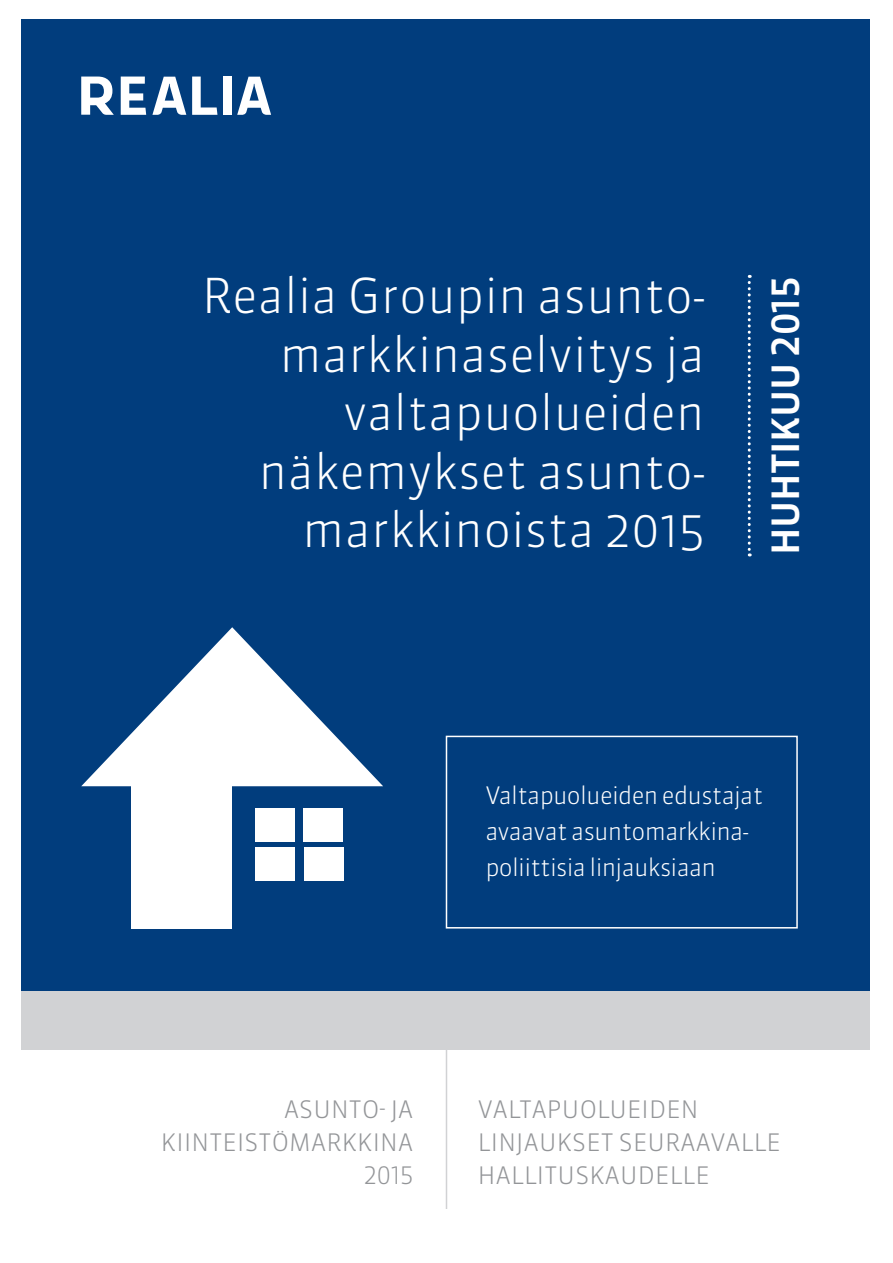
<style>
.page{position:relative;width:893px;height:1263px;background:#fff}
.page>*{position:absolute;margin:0;border:0;box-sizing:border-box;transform-origin:0 0}
.t1{font:300 48px/58.5px "Sanuk OT";color:#fff;text-align:right}
.t2{font:500 37.5px "Sanuk OT";letter-spacing:-.01em;color:#fff}
.t3{font:300 24px/33px "Sanuk OT";letter-spacing:.01em;color:#939598}
.t4{font:300 24px/36px "Sanuk OT";letter-spacing:-.03em;color:#fff}
</style>
<div class="page">
<div style="left:22px;top:19px;width:848px;height:1004px;background:#013d7d"></div>
<div style="left:223px;top:77px;width:9px;height:38px;background:#fff"></div>
<svg style="left:152px;top:77px;width:34px;height:38px"></svg>
<svg style="left:237px;top:77px;width:34px;height:38px"></svg>
<svg style="left:81px;top:77px;width:33px;height:38px"></svg>
<svg style="left:121px;top:77px;width:25px;height:38px"></svg>
<svg style="left:192px;top:77px;width:25px;height:38px"></svg>
<div style="left:446px;top:736px;width:352px;height:192px;border:2px solid #fff"></div>
<svg style="left:748px;top:275px;width:3px;height:281px"></svg>
<div style="left:22px;top:991px;width:848px;height:58px;background:#d1d2d4"></div>
<hr style="left:446px;top:1025px;width:1px;height:184px;background:#d1d2d4">
<svg style="left:81px;top:627px;width:302px;height:159px"></svg>
<div style="left:131px;top:752px;width:101px;height:176px;background:#fff"></div>
<div style="left:255px;top:848px;width:40px;height:33px;background:#fff"></div>
<div style="left:304px;top:848px;width:39px;height:33px;background:#fff"></div>
<div style="left:255px;top:809px;width:40px;height:33px;background:#fff"></div>
<div style="left:303px;top:809px;width:40px;height:33px;background:#fff"></div>
<p class="t1" style="left:202px;top:267px;width:505px">Realia Groupin asunto&shy;markkinaselvitys ja</p>
<p class="t1" style="left:259px;top:384px;width:448px">valtapuolueiden näkemykset asunto-</p>
<p class="t1" style="left:302px;top:501px;width:404px">markkinoista 2015</p>
<p class="t2" style="left:762px;top:555px;width:280px;rotate:-90deg">HUHTIKUU 2015</p>
<p class="t4" style="left:485px;top:777px;width:279px">Valtapuolueiden edustajat avaavat asuntomarkkina&shy;poliittisia linjauksiaan</p>
<p class="t3" style="left:161px;top:1093px;width:254px;text-align:right">ASUNTO- JA<br>KIINTEISTÖMARKKINA</p>
<p class="t3" style="left:364px;top:1159px;width:51px">2015</p>
<p class="t3" style="left:478px;top:1093px;width:304px">VALTAPUOLUEIDEN<br>LINJAUKSET SEURAAVALLE<br>HALLITUSKAUDELLE</p>
</div>
